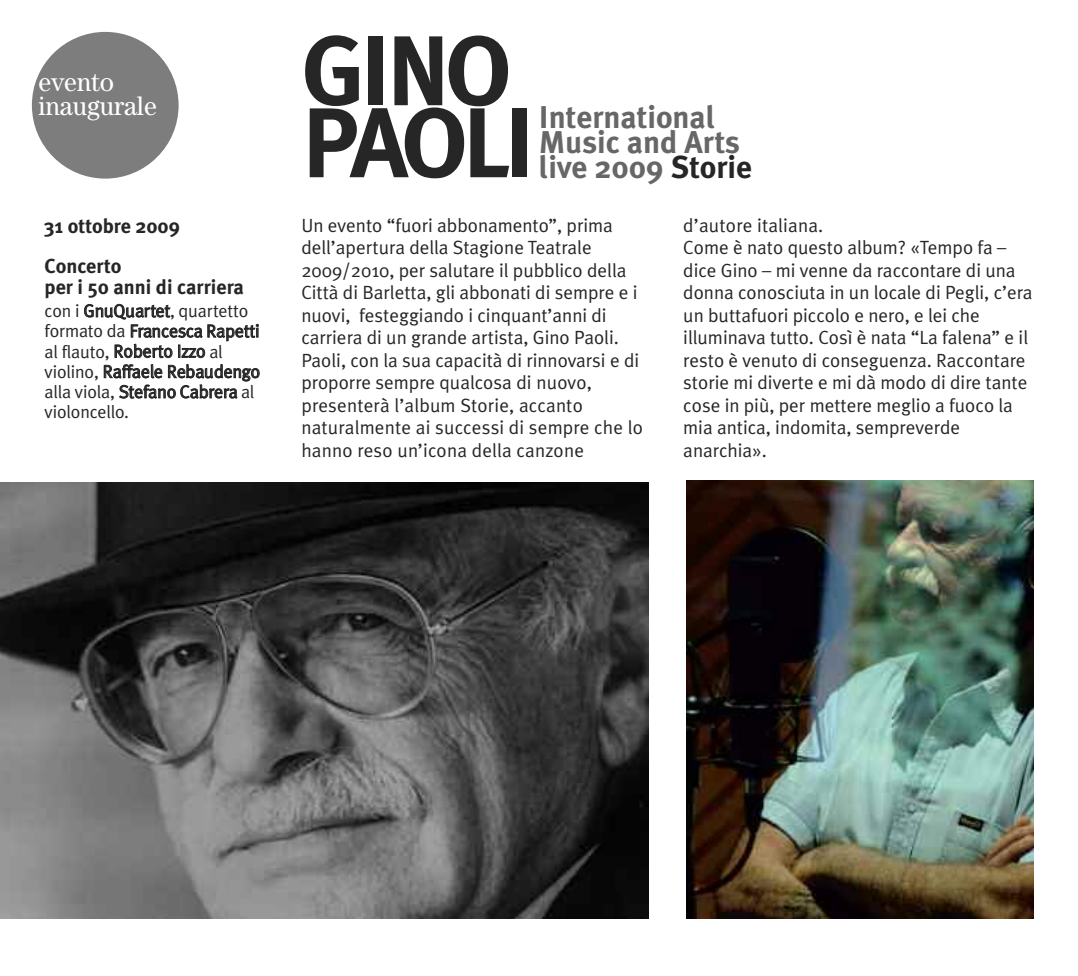
<style>
.page{position:relative;width:1078px;height:976px;background:#fff}
.page>*{position:absolute;margin:0;border:0;box-sizing:border-box;transform-origin:0 0}
.t1{font:700 99px/72px "Meta Plus";letter-spacing:-.06em;color:#272627}
.t2{font:700 31.5px/24.8px "Meta Plus";color:#686768}
.t3{font:27px/24.8px "Century";color:#fff;scale:.95 1}
.t4{font:700 20.25px/40.5px "Meta Plus";color:#272627}
.t5{font:19.12px/22.5px "Meta Plus Normal";color:#272627}
.t6{font:18px/20.2px "Meta Plus Normal";letter-spacing:-.01em;color:#272627}
.s1{color:#272627}
</style>
<div class="page">
<div style="left:32px;top:32px;width:147px;height:147px;background:#7d7d7d;border-radius:50%"></div>
<img style="left:0;top:482px;width:648px;height:436px">
<img style="left:687px;top:480px;width:346px;height:438px">
<h3 class="t3" style="left:39px;top:71px;width:126px">evento inaugurale</h3>
<p class="t4" style="left:45px;top:206px;width:137px">31 ottobre 2009<br>Concerto</p>
<p class="t4" style="left:45px;top:266px;width:201px">per i 50 anni di carriera</p>
<p class="t6" style="left:45px;top:301px;width:217px">con i GnuQuartet, quartetto formato da Francesca Rapetti al flauto, Roberto Izzo al violino, Raffaele Rebaudengo alla viola, Stefano Cabrera al violoncello.</p>
<h1 class="t1" style="left:301px;top:35px;width:235px">GINO<br>PAOLI</h1>
<h2 class="t2" style="left:539px;top:105px;width:215px">International<br>Music and Arts live 2009 <span class="s1">Storie</span></h2>
<p class="t5" style="left:301px;top:214px;width:343px">Un evento “fuori abbonamento”, prima dell’apertura della Stagione Teatrale 2009/2010, per salutare il pubblico della Città di Barletta, gli abbonati di sempre e i nuovi, festeggiando i cinquant’anni di carriera di un grande artista, Gino Paoli.<br>Paoli, con la sua capacità di rinnovarsi e di proporre sempre qualcosa di nuovo, presenterà l’album Storie, accanto naturalmente ai successi di sempre che lo hanno reso un’icona della canzone</p>
<p class="t5" style="left:683px;top:214px;width:351px">d’autore italiana.<br>Come è nato questo album? «Tempo fa – dice Gino – mi venne da raccontare di una donna conosciuta in un locale di Pegli, c’era un buttafuori piccolo e nero, e lei che illuminava tutto. Così è nata “La falena” e il resto è venuto di conseguenza. Raccontare storie mi diverte e mi dà modo di dire tante cose in più, per mettere meglio a fuoco la mia antica, indomita, sempreverde anarchia».</p>
</div>
